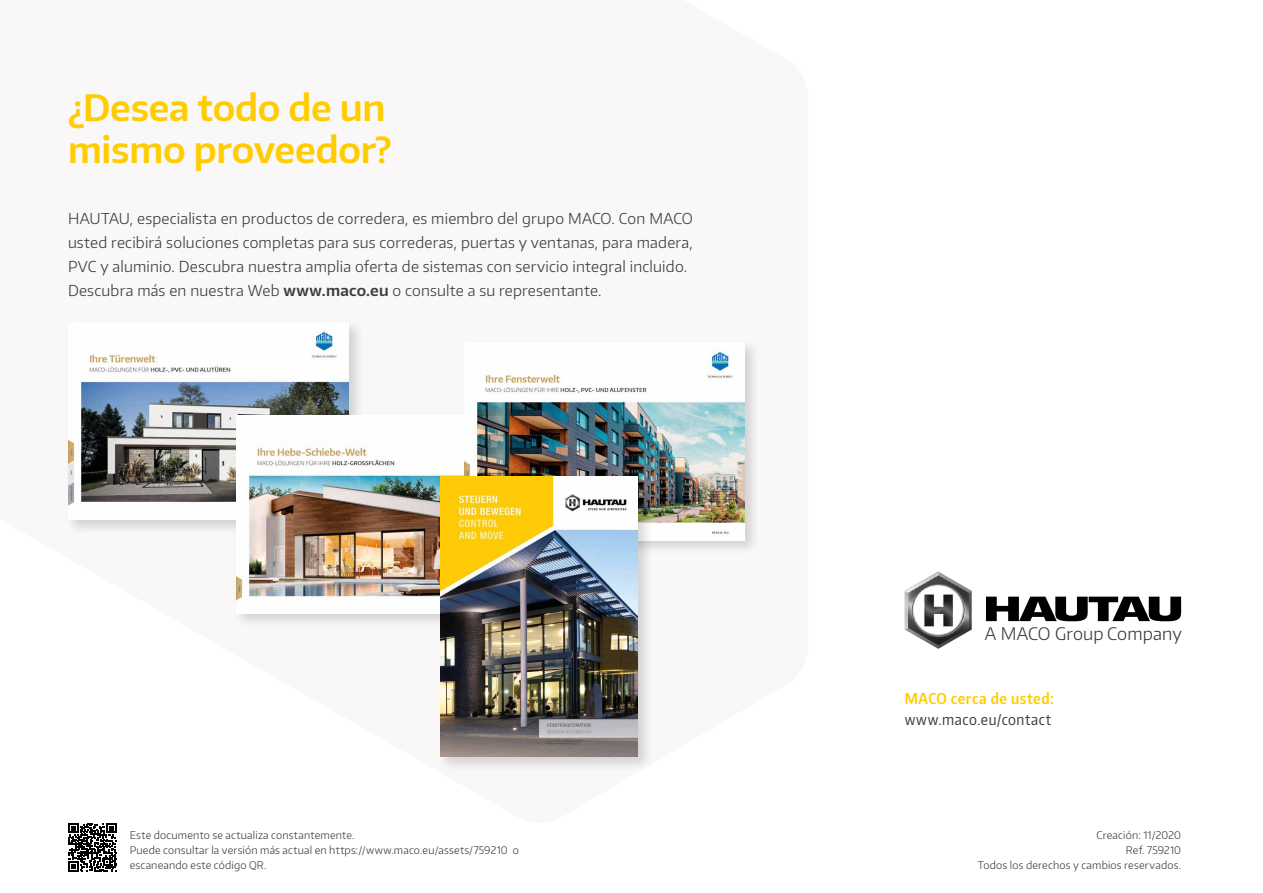
<style>
.page{position:relative;width:1263px;height:893px;background:#fff}
.page>*{position:absolute;margin:0;border:0;box-sizing:border-box;transform-origin:0 0}
.t1{font:600 36px/42px "Encode Sans Normal";letter-spacing:-.005em;color:#fc0}
.t2{font:300 17.25px "Encode Sans Normal";letter-spacing:.005em;color:#3c3c3b}
.t3{font:300 15px/24px "Encode Sans Normal";letter-spacing:.015em;color:#3c3c3b}
.t4{font:15px "Encode Sans Condensed";letter-spacing:.035em;color:#3c3c3b}
.t5{font:600 15px "Encode Sans Condensed";letter-spacing:.04em;color:#fc0}
.t6{font:300 10.5px/15px "Encode Sans Normal";letter-spacing:.02em;color:#3c3c3b;text-align:right}
.s1{font-weight:600}
</style>
<div class="page">
<img style="left:905px;top:571px;width:67px;height:78px">
<svg style="left:986px;top:597px;width:195px;height:24px"></svg>
<svg style="left:68px;top:823px;width:49px;height:49px"></svg>
<div style="left:64px;top:318px;width:301px;height:218px;background:#000;opacity:.15"></div>
<img style="left:68px;top:322px;width:280px;height:198px">
<div style="left:232px;top:412px;width:301px;height:218px;background:#000;opacity:.15"></div>
<img style="left:236px;top:416px;width:225px;height:197px">
<div style="left:461px;top:339px;width:300px;height:217px;background:#000;opacity:.15"></div>
<img style="left:465px;top:342px;width:280px;height:198px">
<div style="left:436px;top:473px;width:218px;height:300px;background:#000;opacity:.15"></div>
<img style="left:440px;top:476px;width:198px;height:280px">
<h1 class="t1" style="left:68px;top:85px;width:325px">¿Desea todo de un mismo proveedor?</h1>
<p class="t3" style="left:68px;top:206px;width:626px">HAUTAU, especialista en productos de corredera, es miembro del grupo MACO. Con MACO usted recibirá soluciones completas para sus correderas, puertas y ventanas, para madera, PVC y aluminio. Descubra nuestra amplia oferta de sistemas con servicio integral incluido.<br>Descubra más en nuestra Web <span class="s1">www.maco.eu</span> o consulte a su representante.</p>
<p class="t6" style="left:130px;top:827px;width:391px;text-align:left">Este documento se actualiza constantemente.<br>Puede consultar la versión más actual en https://www.maco.eu/assets/759210 o escaneando este código QR.</p>
<p class="t2" style="left:985px;top:622px;width:198px">A MACO Group Company</p>
<p class="t5" style="left:905px;top:689px;width:151px">MACO cerca de usted:</p>
<p class="t4" style="left:905px;top:710px;width:148px">www.maco.eu/contact</p>
<p class="t6" style="left:978px;top:827px;width:205px">Creación: 11/2020<br>Ref. 759210<br>Todos los derechos y cambios reservados.</p>
</div>
